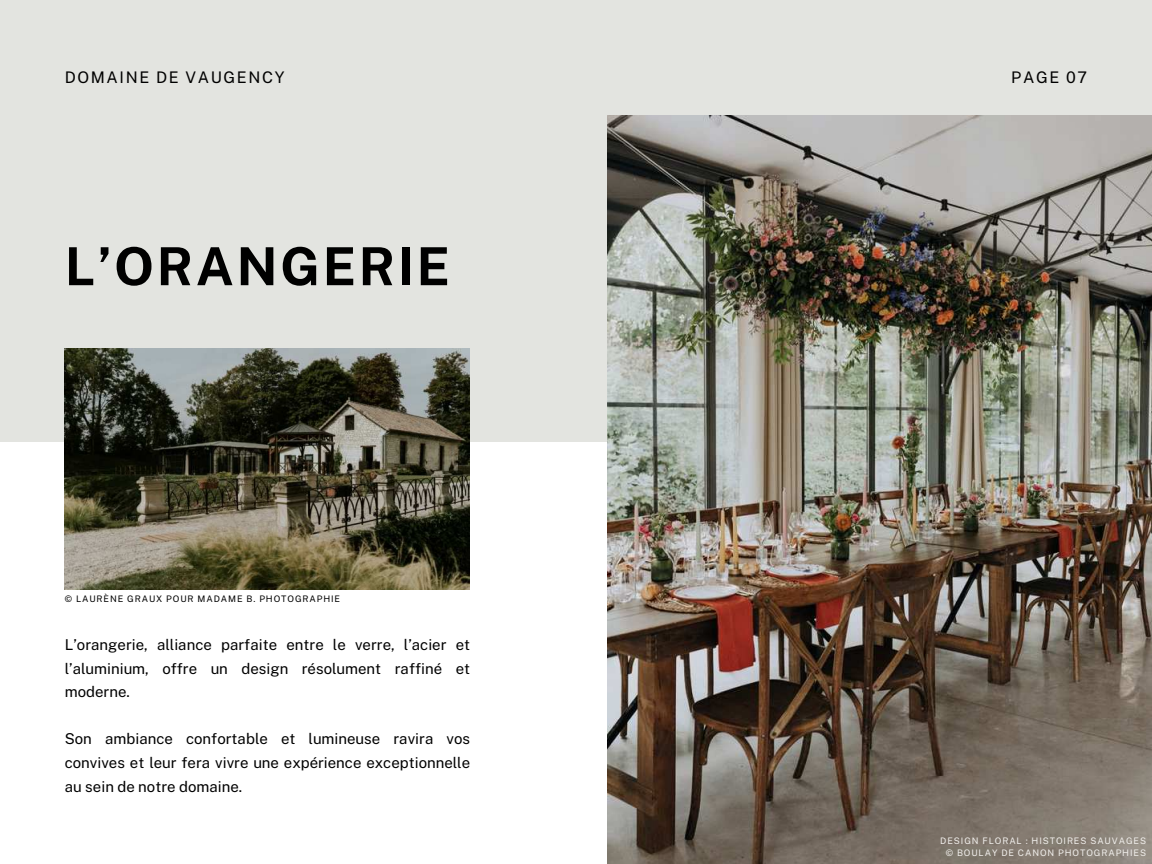
<style>
.page{position:relative;width:1152px;height:864px;background:#fff}
.page>*{position:absolute;margin:0;border:0;box-sizing:border-box;transform-origin:0 0}
.t1{font:700 52.5px "Public Sans";letter-spacing:.05em;color:#000}
.t2{font:16.05px "Public Sans";letter-spacing:.1em;color:#000}
.t3{font:15px/23.5px "Public Sans";color:#000;text-align:justify}
.t4{font:9px/12px "Public Sans";letter-spacing:.1em;color:#f1efec;text-align:right}
.t5{font:9px "Public Sans";letter-spacing:.1em;color:#000}
</style>
<div class="page">
<div style="left:0;top:0;width:1151px;height:442px;background:#e3e4e0"></div>
<img style="left:65px;top:349px;width:405px;height:240px">
<img style="left:608px;top:115px;width:544px;height:749px">
<p class="t2" style="left:65px;top:65px;width:221px">DOMAINE DE VAUGENCY</p>
<p class="t2" style="left:1011px;top:65px;width:77px">PAGE 07</p>
<h1 class="t1" style="left:65px;top:228px;width:387px">L’ORANGERIE</h1>
<p class="t5" style="left:65px;top:592px;width:277px">© LAURÈNE GRAUX POUR MADAME B. PHOTOGRAPHIE</p>
<p class="t3" style="left:65px;top:632px;width:407px">L’orangerie, alliance parfaite entre le verre, l’acier et l’aluminium, offre un design résolument raffiné et moderne.</p>
<p class="t3" style="left:65px;top:726px;width:407px">Son ambiance confortable et lumineuse ravira vos convives et leur fera vivre une expérience exceptionnelle au sein de notre domaine.</p>
<p class="t4" style="left:940px;top:834px;width:207px">DESIGN FLORAL : HISTOIRES SAUVAGES © BOULAY DE CANON PHOTOGRAPHIES</p>
</div>
